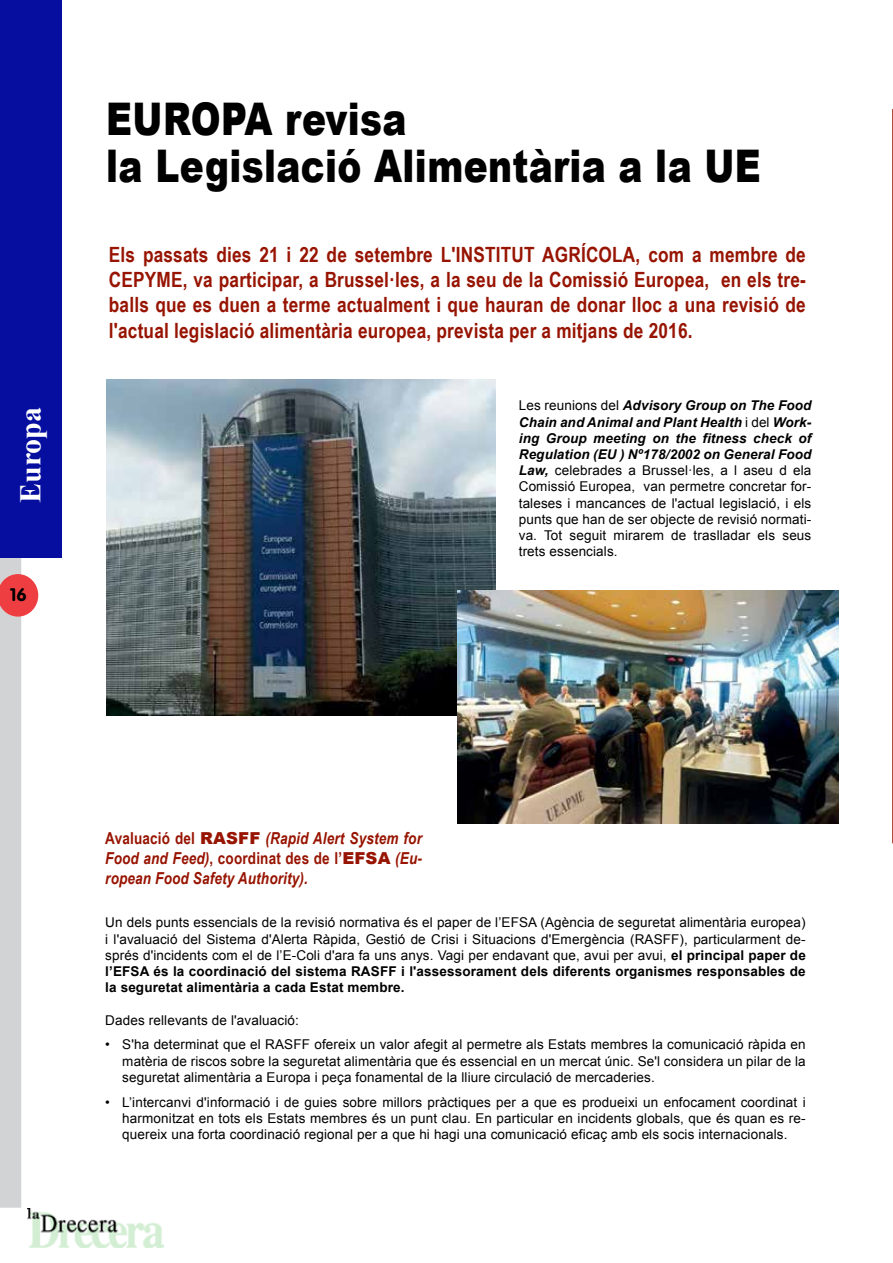
<style>
.page{position:relative;width:893px;height:1263px;background:#fff}
.page>*{position:absolute;margin:0;border:0;box-sizing:border-box;transform-origin:0 0}
.t1{font:900 45px/47.4px "Arial";letter-spacing:.01em;color:#000;scale:.8 1}
.t2{font:700 30px "Times New Roman";color:#fff}
.t3{font:700 21px/25.2px "Arial Narrow";letter-spacing:.01em;color:#971402;text-align:justify}
.t4{font:700 18px "VAG Rounded";color:#000}
.t5{font:italic 700 16.5px/19.8px "Arial Narrow";letter-spacing:.01em;color:#971402;text-align:justify}
.t6{font:13.5px/16.2px "Arial";letter-spacing:.01em;color:#000;text-align:justify}
.s1{font-weight:700;font-style:italic}
.s2{font-style:normal}
.s3{font-family:"Arial";font-weight:900;font-style:normal}
.s4{font-weight:700}
</style>
<div class="page">
<svg style="left:0;top:557px;width:38px;height:651px"></svg>
<img style="left:27px;top:1209px;width:136px;height:38px">
<div style="left:0;top:0;width:61px;height:557px;background:#060e9f"></div>
<img style="left:106px;top:380px;width:390px;height:336px">
<img style="left:457px;top:591px;width:382px;height:232px">
<hr style="left:892px;top:109px;width:1px;height:734px;background:#971402">
<h2 class="t2" style="left:10px;top:503px;width:98px;rotate:-90deg">Europa</h2>
<h3 class="t4" style="left:10px;top:584px;width:18px">16</h3>
<h1 class="t1" style="left:106px;top:94px;width:819px">EUROPA revisa<br>la Legislació Alimentària a la UE</h1>
<h3 class="t3" style="left:109px;top:241px;width:364px">Els passats dies 21 i 22 de setembre l'Institut</h3>
<h3 class="t3" style="left:542px;top:241px;width:26px">Agrícola</h3>
<p class="t3" style="left:109px;top:241px;width:698px;text-indent:527px">, com a membre de CEPYME, va participar, a Brussel·les, a la seu de la Comissió Europea, en els tre&shy;balls que es duen a terme actualment i que hauran de donar lloc a una revisió de l'actual legislació alimentària europea, prevista per a mitjans de 2016.</p>
<p class="t6" style="left:519px;top:398px;width:294px">Les reunions del <span class="s1">Advisory Group on The Food Chain and Animal and Plant Health</span> i del <span class="s1">Work&shy;ing Group meeting on the fitness check of Regulation (EU ) Nº178/2002 on General Food Law,</span> celebrades a Brussel·les, a l aseu d ela Comissió Europea, van permetre concretar for&shy;taleses i mancances de l'actual legislació, i els punts que han de ser objecte de revisió normati&shy;va. Tot seguit mirarem de traslladar els seus trets essencials.</p>
<p class="t5" style="left:105px;top:828px;width:318px"><span class="s2">Avaluació del</span> <span class="s3">RASFF</span> (Rapid Alert System for Food and Feed)<span class="s2">, coordinat des de l’</span><span class="s3">EFSA</span> (Eu&shy;ropean Food Safety Authority).</p>
<p class="t6" style="left:105px;top:915px;width:702px">Un dels punts essencials de la revisió normativa és el paper de l’EFSA (Agència de seguretat alimentària europea) i l'avaluació del Sistema d'Alerta Ràpida, Gestió de Crisi i Situacions d'Emergència (RASFF), particularment de&shy;sprés d'incidents com el de l’E-Coli d'ara fa uns anys. Vagi per endavant que, avui per avui, <span class="s4">el principal paper de l’EFSA és la coordinació del sistema RASFF i l'assessorament dels diferents organismes responsables de la seguretat alimentària a cada Estat membre.</span></p>
<p class="t6" style="left:105px;top:1012px;width:195px">Dades rellevants de l'avaluació:</p>
<p class="t6" style="left:122px;top:1037px;width:685px;text-indent:-17px">• S'ha determinat que el RASFF ofereix un valor afegit al permetre als Estats membres la comunicació ràpida en matèria de riscos sobre la seguretat alimentària que és essencial en un mercat únic. Se'l considera un pilar de la seguretat alimentària a Europa i peça fonamental de la lliure circulació de mercaderies.</p>
<p class="t6" style="left:122px;top:1094px;width:685px;text-indent:-17px">• L’intercanvi d'informació i de guies sobre millors pràctiques per a que es produeixi un enfocament coordinat i harmonitzat en tots els Estats membres és un punt clau. En particular en incidents globals, que és quan es re&shy;quereix una forta coordinació regional per a que hi hagi una comunicació eficaç amb els socis internacionals.</p>
</div>
